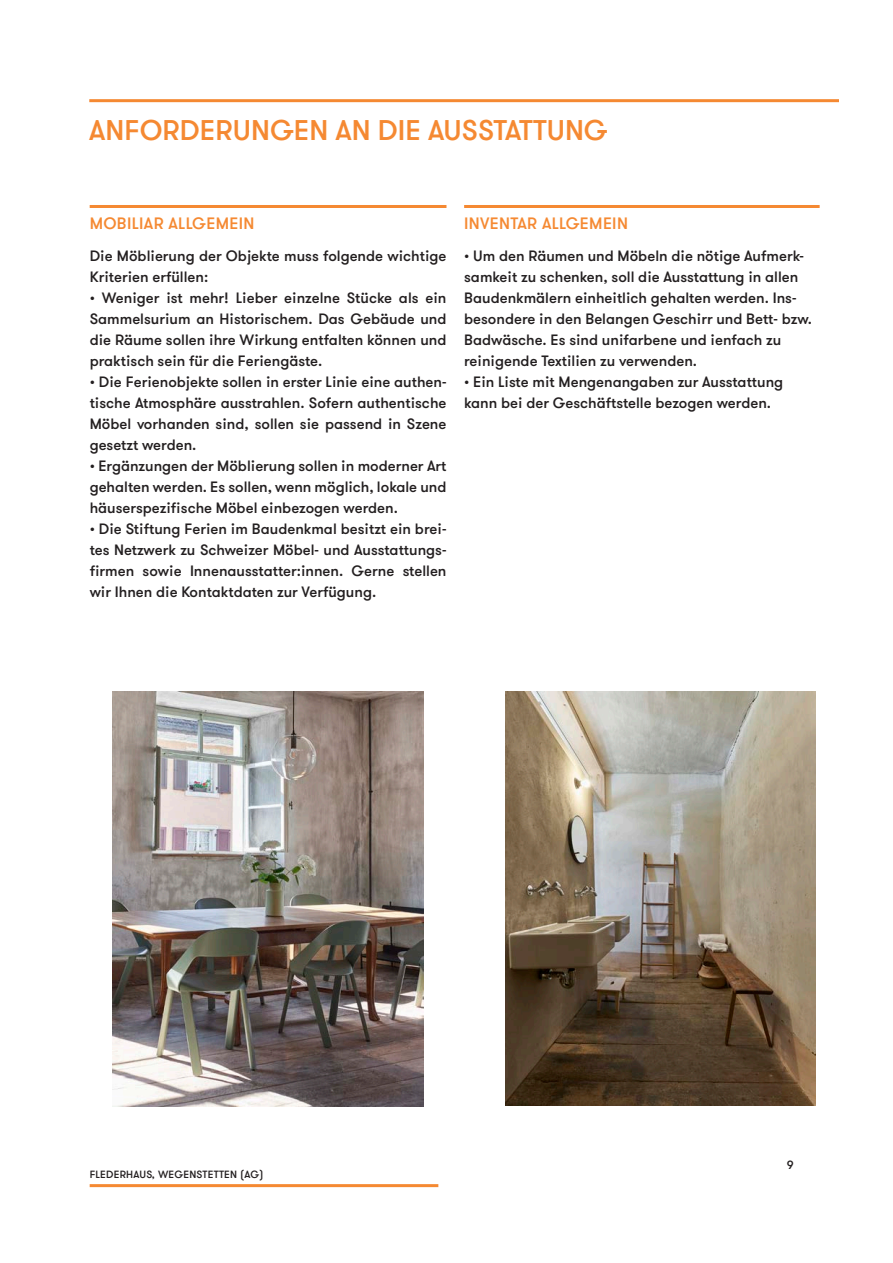
<style>
.page{position:relative;width:893px;height:1263px;background:#fff}
.page>*{position:absolute;margin:0;border:0;box-sizing:border-box;transform-origin:0 0}
.Haupttitel{font:500 28.5px "GT Walsheim";color:#f58932}
.Untertitel{font:500 16.5px "GT Walsheim";letter-spacing:.02em;color:#f58932}
.Lauftext{font:500 15px/21px "GT Walsheim";color:#231f20;text-align:justify}
.Untertitel-2{font:500 15px/21px "GT Walsheim";color:#231f20}
.t1{font:500 12px "GT Walsheim";color:#231f20}
.Bildlegende{font:500 10.5px "GT Walsheim";letter-spacing:.02em;color:#231f20}
</style>
<div class="page">
<img style="left:113px;top:692px;width:311px;height:414px">
<img style="left:506px;top:692px;width:310px;height:413px">
<hr style="left:90px;top:1184px;width:348px;height:3px;background:#f58932">
<hr style="left:89px;top:99px;width:750px;height:3px;background:#f58932">
<hr style="left:90px;top:205px;width:356px;height:3px;background:#f58932">
<hr style="left:464px;top:205px;width:356px;height:3px;background:#f58932">
<p class="Haupttitel" style="left:89px;top:112px;width:520px">ANFORDERUNGEN AN DIE AUSSTATTUNG</p>
<p class="Untertitel" style="left:90px;top:213px;width:166px">MOBILIAR ALLGEMEIN</p>
<p class="Lauftext" style="left:90px;top:245px;width:358px">Die Möblierung der Objekte muss folgende wichtige<br>Kriterien erfüllen:</p>
<p class="Lauftext" style="left:90px;top:287px;width:358px">• Weniger ist mehr! Lieber einzelne Stücke als ein Sammelsurium an Historischem. Das Gebäude und die Räume sollen ihre Wirkung entfalten können und praktisch sein für die Feriengäste.</p>
<p class="Lauftext" style="left:90px;top:371px;width:358px">• Die Ferienobjekte sollen in erster Linie eine authen&shy;tische Atmosphäre ausstrahlen. Sofern authentische Möbel vorhanden sind, sollen sie passend in Szene gesetzt werden.</p>
<p class="Lauftext" style="left:90px;top:455px;width:358px">• Ergänzungen der Möblierung sollen in moderner Art gehalten werden. Es sollen, wenn möglich, lokale und häuserspezifische Möbel einbezogen werden.</p>
<p class="Lauftext" style="left:90px;top:518px;width:358px">• Die Stiftung Ferien im Baudenkmal besitzt ein brei&shy;tes Netzwerk zu Schweizer Möbel- und Ausstattungs&shy;firmen sowie Innenausstatter:innen. Gerne stellen wir Ihnen die Kontaktdaten zur Verfügung.</p>
<p class="Untertitel" style="left:464px;top:213px;width:165px">INVENTAR ALLGEMEIN</p>
<p class="Untertitel-2" style="left:464px;top:245px;width:349px">• Um den Räumen und Möbeln die nötige Aufmerk&shy;samkeit zu schenken, soll die Ausstattung in allen Baudenkmälern einheitlich gehalten werden. Ins&shy;besondere in den Belangen Geschirr und Bett- bzw.<br>Badwäsche. Es sind unifarbene und ienfach zu reinigende Textilien zu verwenden.</p>
<p class="Untertitel-2" style="left:464px;top:371px;width:321px">• Ein Liste mit Mengenangaben zur Ausstattung kann bei der Geschäftstelle bezogen werden.</p>
<p class="Bildlegende" style="left:90px;top:1167px;width:175px">FLEDERHAUS, WEGENSTETTEN (AG)</p>
<p class="t1" style="left:787px;top:1157px;width:8px">9</p>
</div>
